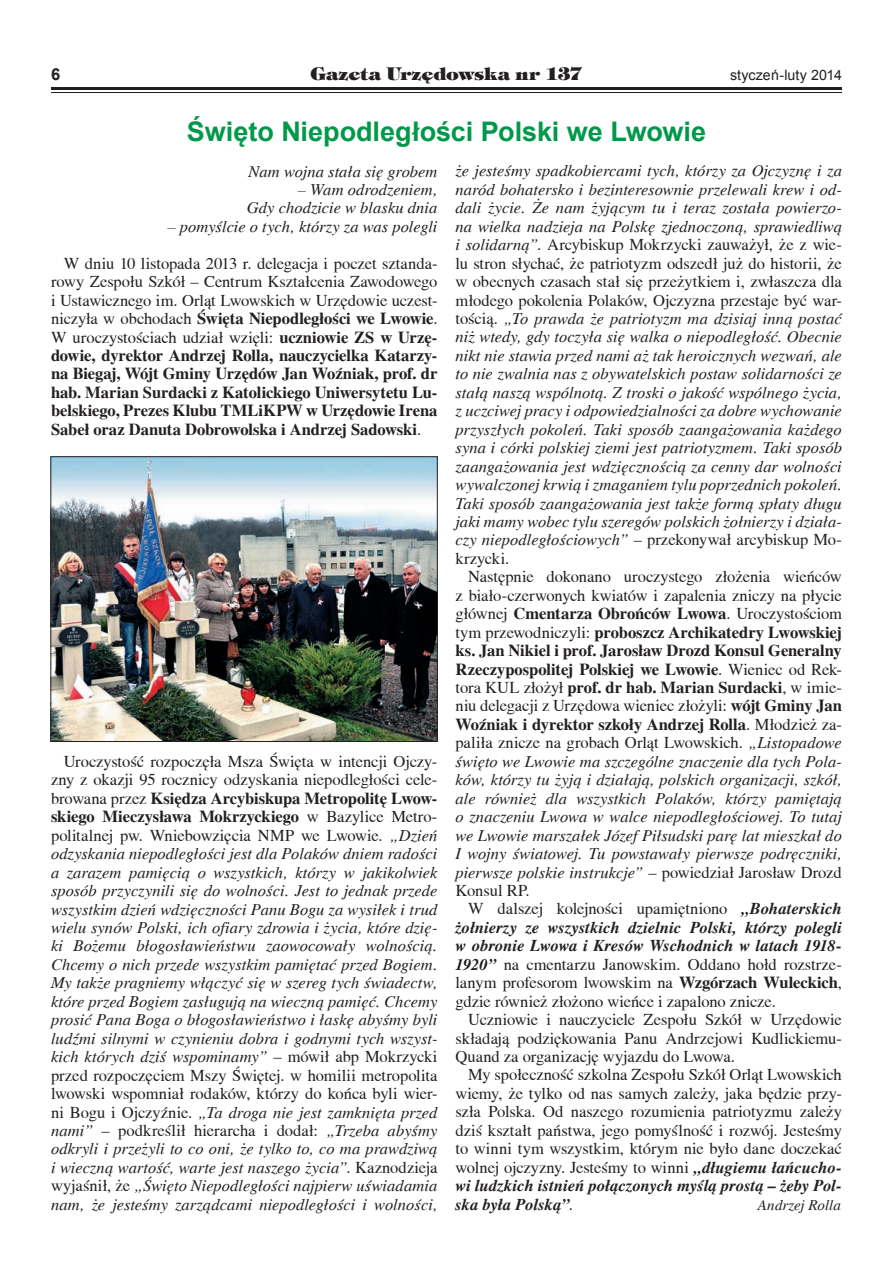
<style>
.page{position:relative;width:893px;height:1263px;background:#fff}
.page>*{position:absolute;margin:0;border:0;box-sizing:border-box;transform-origin:0 0}
.t1{font:700 27px "Arial";color:#00984a}
.t2{font:800 17.55px "Timpani";letter-spacing:.01em;color:#231f20}
.t3{font:italic 16.5px/18.5px "Toronto";color:#231f20;text-align:justify}
.t4{font:16.5px/18.5px "Toronto";letter-spacing:-.005em;color:#231f20;text-align:justify}
.t5{font:700 16.5px/18.5px "Toronto";letter-spacing:-.005em;color:#231f20;text-align:justify}
.t6{font:700 16.5px "Arial";color:#231f20}
.t7{font:italic 15px "Toronto";color:#231f20}
.t8{font:14.25px "Arial";color:#231f20}
.s1{font-weight:400}
.s2{font-style:normal}
.s3{font-weight:700;font-style:normal}
.s4{font-weight:700;font-style:italic}
.s5{font-weight:700}
</style>
<div class="page">
<hr style="left:51px;top:87px;width:791px;height:3px;background:#231f20">
<hr style="left:51px;top:92px;width:791px;height:1px;background:#231f20">
<img style="left:53px;top:458px;width:382px;height:282px">
<div style="left:51px;top:456px;width:386px;height:286px;border:1px solid #231f20"></div>
<p class="t6" style="left:51px;top:63px;width:11px">6</p>
<p class="t2" style="left:311px;top:62px;width:273px">Gazeta Urzędowska nr 137</p>
<p class="t8" style="left:730px;top:65px;width:113px">styczeń-luty 2014</p>
<h1 class="t1" style="left:187px;top:113px;width:521px">Święto Niepodległości Polski we Lwowie</h1>
<p class="t3" style="left:249px;top:162px;width:190px">Nam wojna stała się grobem</p>
<p class="t3" style="left:247px;top:180px;width:192px;text-align:right">– Wam odrodzeniem,<br>Gdy chodzicie w blasku dnia</p>
<p class="t3" style="left:167px;top:217px;width:272px">– pomyślcie o tych, którzy za was polegli</p>
<p class="t5" style="left:51px;top:254px;width:388px;text-indent:13px"><span class="s1">W dniu 10 listopada 2013 r. delegacja i poczet sztanda&shy;rowy Zespołu Szkół – Centrum Kształcenia Zawodowego i Ustawicznego im. Orląt Lwowskich w Urzędowie uczest&shy;niczyła w obchodach</span> Święta Niepodległości we Lwowie<span class="s1">. w uroczystościach udział wzięli:</span> uczniowie ZS w Urzę&shy;dowie, dyrektor Andrzej Rolla, nauczycielka Katarzy&shy;na Biegaj, Wójt Gminy Urzędów Jan Woźniak, prof. dr hab. Marian Surdacki z Katolickiego Uniwersytetu Lu&shy;belskiego, Prezes Klubu TMLiKPW w Urzędowie Irena Sabeł oraz Danuta Dobrowolska i Andrzej Sadowski<span class="s1">.</span></p>
<p class="t3" style="left:51px;top:752px;width:388px;text-indent:13px"><span class="s2">Uroczystość rozpoczęła Msza Święta w intencji Ojczy&shy;zny z okazji 95 rocznicy odzyskania niepodległości cele&shy;browana przez</span> <span class="s3">Księdza Arcybiskupa Metropolitę Lwow&shy;skiego Mieczysława Mokrzyckiego</span> <span class="s2">w Bazylice Metro&shy;politalnej pw. Wniebowzięcia NMP we Lwowie.</span> „Dzień odzyskania niepodległości jest dla Polaków dniem radości a zarazem pamięcią o wszystkich, którzy w jakikolwiek sposób przyczynili się do wolności. Jest to jednak przede wszystkim dzień wdzięczności Panu Bogu za wysiłek i trud wielu synów Polski, ich ofiary zdrowia i życia, które dzię&shy;ki Bożemu błogosławieństwu zaowocowały wolnością.<br>Chcemy o nich przede wszystkim pamiętać przed Bogiem.<br>My także pragniemy włączyć się w szereg tych świadectw, które przed Bogiem zasługują na wieczną pamięć. Chcemy prosić Pana Boga o błogosławieństwo i łaskę abyśmy byli ludźmi silnymi w czynieniu dobra i godnymi tych wszyst&shy;kich których dziś wspominamy” <span class="s2">– mówił abp Mokrzycki przed rozpoczęciem Mszy Świętej. w homilii metropolita lwowski wspomniał rodaków, którzy do końca byli wier&shy;ni Bogu i Ojczyźnie.</span> „Ta droga nie jest zamknięta przed nami” <span class="s2">– podkreślił hierarcha i dodał:</span> „Trzeba abyśmy odkryli i przeżyli to co oni, że tylko to, co ma prawdziwą i wieczną wartość, warte jest naszego życia”<span class="s2">. Kaznodzieja wyjaśnił, że</span> „Święto Niepodległości najpierw uświadamia nam, że jesteśmy zarządcami niepodległości i wolności,</p>
<p class="t3" style="left:455px;top:162px;width:388px">że jesteśmy spadkobiercami tych, którzy za Ojczyznę i za naród bohatersko i bezinteresownie przelewali krew i od&shy;dali życie. Że nam żyjącym tu i teraz została powierzo&shy;na wielka nadzieja na Polskę zjednoczoną, sprawiedliwą i solidarną”<span class="s2">. Arcybiskup Mokrzycki zauważył, że z wie&shy;lu stron słychać, że patriotyzm odszedł już do historii, że w obecnych czasach stał się przeżytkiem i, zwłaszcza dla młodego pokolenia Polaków, Ojczyzna przestaje być war&shy;tością.</span> „To prawda że patriotyzm ma dzisiaj inną postać niż wtedy, gdy toczyła się walka o niepodległość. Obecnie nikt nie stawia przed nami aż tak heroicznych wezwań, ale to nie zwalnia nas z obywatelskich postaw solidarności ze stałą naszą wspólnotą. Z troski o jakość wspólnego życia, z uczciwej pracy i odpowiedzialności za dobre wychowanie przyszłych pokoleń. Taki sposób zaangażowania każdego syna i córki polskiej ziemi jest patriotyzmem. Taki sposób zaangażowania jest wdzięcznością za cenny dar wolności wywalczonej krwią i zmaganiem tylu poprzednich pokoleń.<br>Taki sposób zaangażowania jest także formą spłaty długu jaki mamy wobec tylu szeregów polskich żołnierzy i działa&shy;czy niepodległościowych” <span class="s2">– przekonywał arcybiskup Mo&shy;krzycki.</span></p>
<p class="t3" style="left:455px;top:568px;width:388px;text-indent:13px"><span class="s2">Następnie dokonano uroczystego złożenia wieńców z biało-czerwonych kwiatów i zapalenia zniczy na płycie głównej</span> <span class="s3">Cmentarza Obrońców Lwowa</span><span class="s2">. Uroczystościom tym przewodniczyli:</span> <span class="s3">proboszcz Archikatedry Lwowskiej ks. Jan Nikiel i prof. Jarosław Drozd Konsul Generalny Rzeczypospolitej Polskiej we Lwowie</span><span class="s2">. Wieniec od Rek&shy;tora KUL złożył</span> <span class="s3">prof. dr hab. Marian Surdacki</span><span class="s2">, w imie&shy;niu delegacji z Urzędowa wieniec złożyli:</span> <span class="s3">wójt Gminy Jan Woźniak i dyrektor szkoły Andrzej Rolla</span><span class="s2">. Młodzież za&shy;paliła znicze na grobach Orląt Lwowskich.</span> „Listopadowe święto we Lwowie ma szczególne znaczenie dla tych Pola&shy;ków, którzy tu żyją i działają, polskich organizacji, szkół, ale również dla wszystkich Polaków, którzy pamiętają o znaczeniu Lwowa w walce niepodległościowej. To tutaj we Lwowie marszałek Józef Piłsudski parę lat mieszkał do I wojny światowej. Tu powstawały pierwsze podręczniki, pierwsze polskie instrukcje” <span class="s2">– powiedział Jarosław Drozd Konsul RP.</span></p>
<p class="t4" style="left:455px;top:899px;width:388px;text-indent:13px">W dalszej kolejności upamiętniono <span class="s4">„Bohaterskich żołnierzy ze wszystkich dzielnic Polski, którzy polegli w obronie Lwowa i Kresów Wschodnich w latach 1918- 1920”</span> na cmentarzu Janowskim. Oddano hołd rozstrze&shy;lanym profesorom lwowskim na <span class="s5">Wzgórzach Wuleckich</span>, gdzie również złożono wieńce i zapalono znicze.</p>
<p class="t4" style="left:455px;top:1010px;width:388px;text-indent:13px">Uczniowie i nauczyciele Zespołu Szkół w Urzędowie składają podziękowania Panu Andrzejowi Kudlickiemu-Quand za organizację wyjazdu do Lwowa.</p>
<p class="t4" style="left:455px;top:1066px;width:388px;text-indent:13px">My społeczność szkolna Zespołu Szkół Orląt Lwowskich wiemy, że tylko od nas samych zależy, jaka będzie przy&shy;szła Polska. Od naszego rozumienia patriotyzmu zależy dziś kształt państwa, jego pomyślność i rozwój. Jesteśmy to winni tym wszystkim, którym nie było dane doczekać wolnej ojczyzny. Jesteśmy to winni <span class="s4">„długiemu łańcucho&shy;wi ludzkich istnień połączonych myślą prostą – żeby Pol&shy;ska była Polską”</span>.</p>
<p class="t7" style="left:758px;top:1197px;width:85px">Andrzej Rolla</p>
</div>
